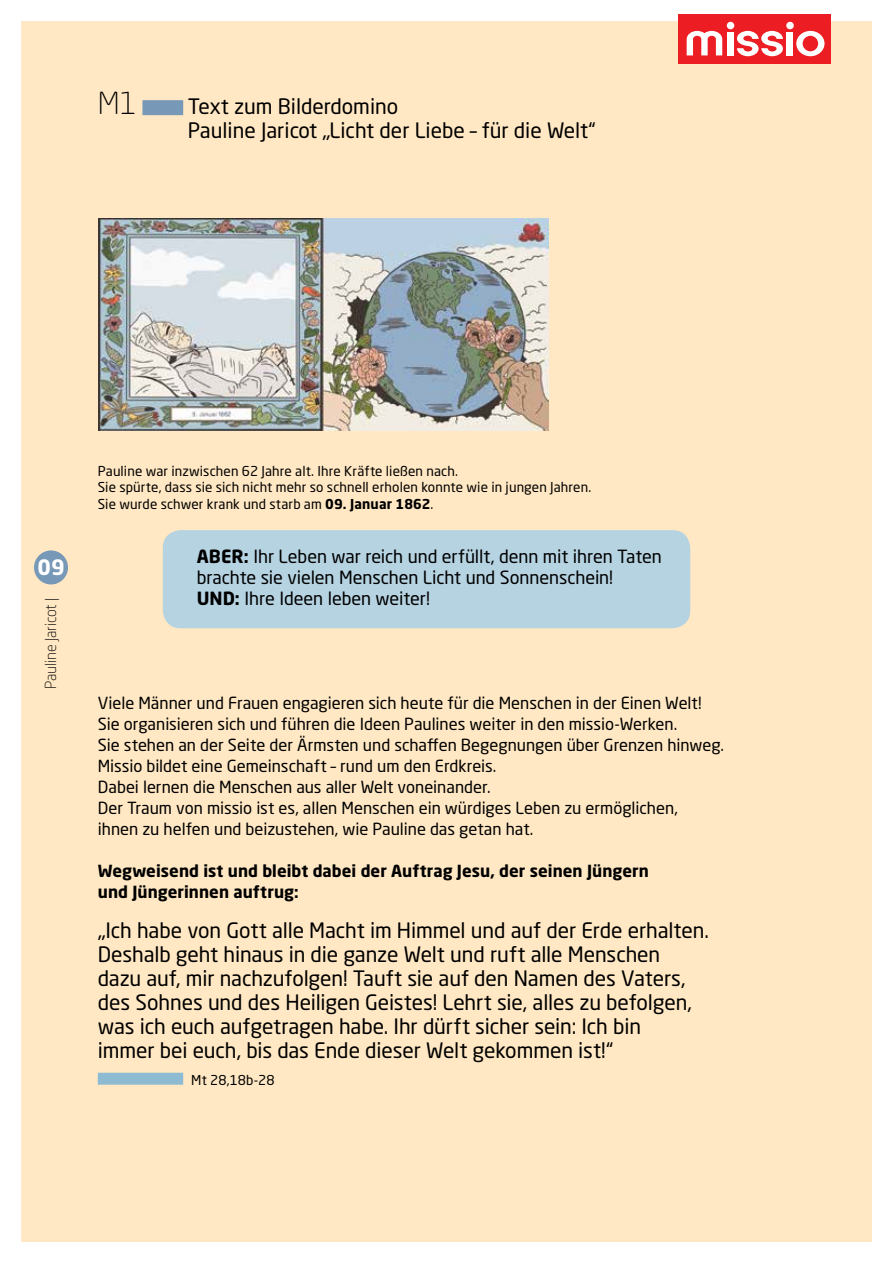
<style>
.page{position:relative;width:893px;height:1263px;background:#fff}
.page>*{position:absolute;margin:0;border:0;box-sizing:border-box;transform-origin:0 0}
.t1{font:300 30px "Neo Sans Std";color:#000}
.t2{font:21px/24px "Neo Sans Std";letter-spacing:-.005em;color:#000}
.t3{font:700 21px "Neo Sans Std";color:#fff}
.t4{font:18px/21px "Neo Sans Std";letter-spacing:-.005em;color:#000}
.t5{font:16.5px/21px "Neo Sans Std";color:#000}
.t6{font:700 16.5px/21px "Neo Sans Std";letter-spacing:.005em;color:#000}
.t7{font:300 15px "Neo Sans Std";color:#000}
.t8{font:13.5px/16.5px "Neo Sans Std";letter-spacing:.005em;color:#000}
.s1{font-weight:700}
</style>
<div class="page">
<div style="left:21px;top:21px;width:851px;height:1221px;background:#ffe8c3"></div>
<div style="left:678px;top:14px;width:152px;height:49px;background:#ed1d24"></div>
<svg style="left:687px;top:31px;width:35px;height:24px"></svg>
<svg style="left:737px;top:31px;width:46px;height:25px"></svg>
<div style="left:727px;top:32px;width:6px;height:23px;background:#fff"></div>
<div style="left:727px;top:22px;width:7px;height:7px;background:#fff;border-radius:50%"></div>
<div style="left:786px;top:32px;width:7px;height:23px;background:#fff"></div>
<div style="left:786px;top:22px;width:8px;height:7px;background:#fff;border-radius:50%"></div>
<svg style="left:796px;top:31px;width:28px;height:25px"></svg>
<div style="left:34px;top:550px;width:34px;height:34px;background:#7799b7;border-radius:50%"></div>
<div style="left:142px;top:100px;width:41px;height:15px;background:#7799b7"></div>
<img style="left:98px;top:218px;width:451px;height:213px">
<div style="left:163px;top:530px;width:527px;height:98px;background:#b6d3e2;border-radius:18px"></div>
<div style="left:98px;top:1073px;width:85px;height:12px;background:#8ebbd1"></div>
<h1 class="t1" style="left:98px;top:86px;width:41px">M1</h1>
<p class="t2" style="left:188px;top:94px;width:409px">Text zum Bilderdomino<br>Pauline Jaricot „Licht der Liebe – für die Welt“</p>
<p class="t3" style="left:37px;top:554px;width:29px">09</p>
<p class="t7" style="left:42px;top:689px;width:93px;rotate:-90deg">Pauline Jaricot |</p>
<p class="t8" style="left:98px;top:463px;width:495px">Pauline war inzwischen 62 Jahre alt. Ihre Kräfte ließen nach.<br>Sie spürte, dass sie sich nicht mehr so schnell erholen konnte wie in jungen Jahren.<br>Sie wurde schwer krank und starb am <span class="s1">09. Januar 1862</span>.</p>
<p class="t4" style="left:197px;top:546px;width:467px"><span class="s1">ABER:</span> Ihr Leben war reich und erfüllt, denn mit ihren Taten brachte sie vielen Menschen Licht und Sonnenschein!<br><span class="s1">UND:</span> Ihre Ideen leben weiter!</p>
<p class="t5" style="left:98px;top:692px;width:628px">Viele Männer und Frauen engagieren sich heute für die Menschen in der Einen Welt!<br>Sie organisieren sich und führen die Ideen Paulines weiter in den missio-Werken.<br>Sie stehen an der Seite der Ärmsten und schaffen Begegnungen über Grenzen hinweg.<br>Missio bildet eine Gemeinschaft – rund um den Erdkreis.<br>Dabei lernen die Menschen aus aller Welt voneinander.<br>Der Traum von missio ist es, allen Menschen ein würdiges Leben zu ermöglichen,<br>ihnen zu helfen und beizustehen, wie Pauline das getan hat.</p>
<p class="t6" style="left:98px;top:859px;width:553px">Wegweisend ist und bleibt dabei der Auftrag Jesu, der seinen Jüngern und Jüngerinnen auftrug:</p>
<p class="t2" style="left:98px;top:918px;width:613px">„Ich habe von Gott alle Macht im Himmel und auf der Erde erhalten.<br>Deshalb geht hinaus in die ganze Welt und ruft alle Menschen dazu auf, mir nachzufolgen! Tauft sie auf den Namen des Vaters, des Sohnes und des Heiligen Geistes! Lehrt sie, alles zu befolgen, was ich euch aufgetragen habe. Ihr dürft sicher sein: Ich bin<br>immer bei euch, bis das Ende dieser Welt gekommen ist!“</p>
<p class="t8" style="left:191px;top:1072px;width:85px">Mt 28,18b-28</p>
</div>
